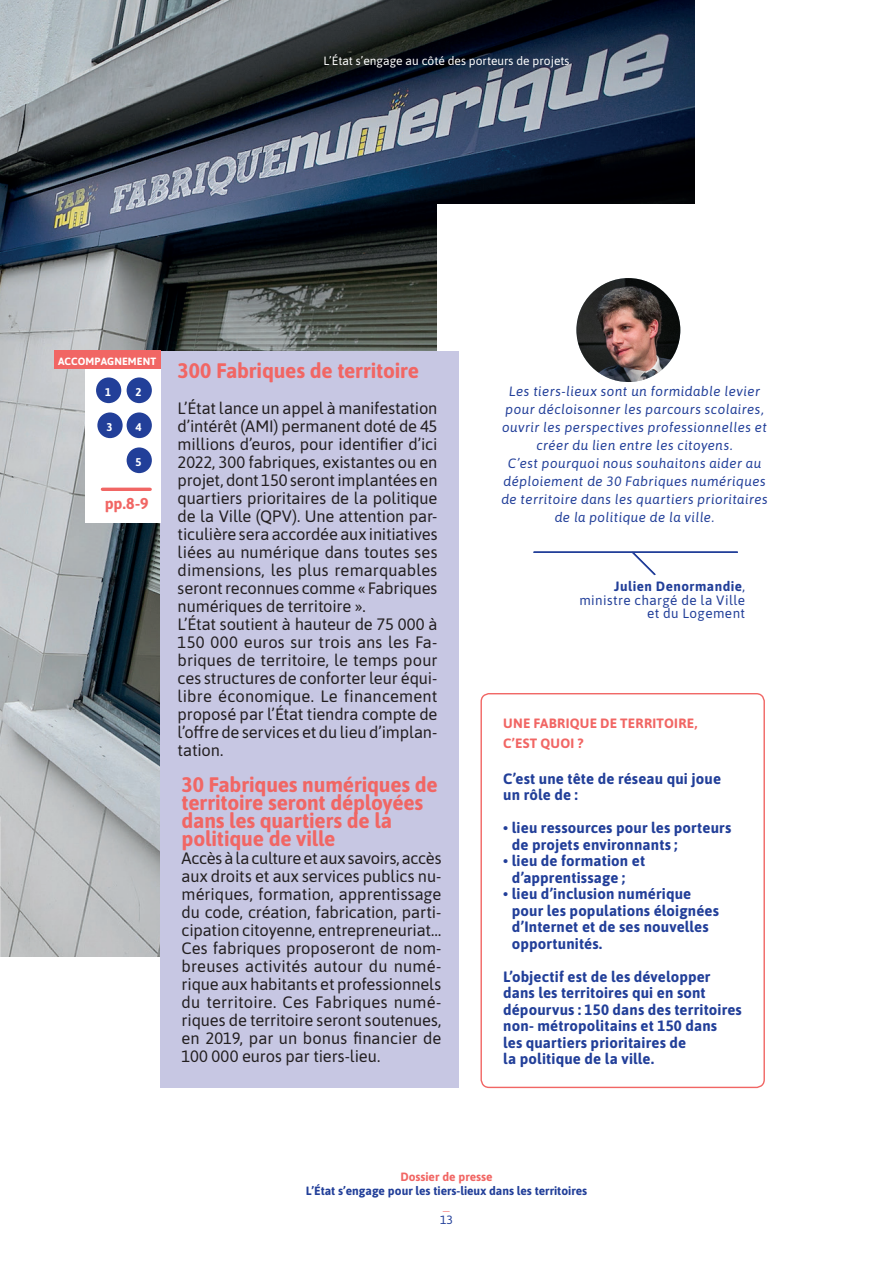
<style>
.page{position:relative;width:893px;height:1263px;background:#fff}
.page>*{position:absolute;margin:0;border:0;box-sizing:border-box;transform-origin:0 0}
.t1{font:700 21px/18px "Asap";letter-spacing:-.01em;color:#f16664}
.t2{font:16.5px/18px "Asap";letter-spacing:-.005em;color:#231f20}
.t3{font:700 15.75px "Asap";color:#f16664}
.t4{font:700 15px/16.5px "Asap";letter-spacing:.01em;color:#223f99}
.t5{font:italic 13.5px/18px "Asap";letter-spacing:.03em;color:#223f99;text-align:center}
.t6{font:13.5px/13.5px "Asap";letter-spacing:.03em;color:#223f99;text-align:right}
.t7{font:700 13.5px/19.5px "Asap";letter-spacing:.02em;color:#f16664}
.t8{font:700 12px "Asap";color:#223f99}
.t9{font:12px "Asap";color:#fff}
.t10{font:700 12px "Asap";color:#f16664}
.t11{font:12px "Asap";color:#223f99}
.t12{font:12px "Asap";color:#f16664}
.t13{font:700 11.25px "Asap";color:#fff}
.t14{font:700 10.5px "Asap";letter-spacing:.01em;color:#fff}
.s1{font-weight:700}
</style>
<div class="page">
<img style="left:0;top:0;width:694px;height:957px">
<div style="left:437px;top:204px;width:317px;height:922px;background:#fff"></div>
<div style="left:160px;top:351px;width:299px;height:462px;background:#c7c7e3"></div>
<div style="left:160px;top:770px;width:299px;height:318px;background:#c7c7e3"></div>
<img style="left:576px;top:278px;width:104px;height:104px;border-radius:52px">
<hr style="left:534px;top:551px;width:203px;height:2px;background:#223f99">
<svg style="left:631px;top:551px;width:26px;height:25px"></svg>
<div style="left:480px;top:693px;width:285px;height:395px;border:1px solid #f16664;border-radius:8px"></div>
<div style="left:85px;top:355px;width:75px;height:167px;background:#fff"></div>
<div style="left:54px;top:351px;width:106px;height:18px;background:#f16664"></div>
<div style="left:96px;top:377px;width:25px;height:26px;background:#223f99;border-radius:50%"></div>
<div style="left:127px;top:377px;width:25px;height:26px;background:#223f99;border-radius:50%"></div>
<div style="left:127px;top:447px;width:25px;height:26px;background:#223f99;border-radius:50%"></div>
<div style="left:97px;top:412px;width:26px;height:26px;background:#223f99;border-radius:50%"></div>
<div style="left:127px;top:412px;width:25px;height:26px;background:#223f99;border-radius:50%"></div>
<hr style="left:102px;top:488px;width:48px;height:3px;background:#f16664">
<p class="t9" style="left:323px;top:52px;width:248px">L’État s’engage au côté des porteurs de projets</p>
<p class="t14" style="left:58px;top:354px;width:99px">ACCOMPAGNEMENT</p>
<p class="t13" style="left:105px;top:384px;width:8px">1</p>
<p class="t13" style="left:136px;top:384px;width:8px">2</p>
<p class="t13" style="left:106px;top:419px;width:8px">3</p>
<p class="t13" style="left:136px;top:419px;width:8px">4</p>
<p class="t13" style="left:136px;top:454px;width:8px">5</p>
<p class="t3" style="left:105px;top:492px;width:45px">pp.8-9</p>
<p class="t1" style="left:178px;top:361px;width:243px">300 Fabriques de territoire</p>
<p class="t2" style="left:178px;top:398px;width:261px">L’État lance un appel à manifestation d’intérêt (AMI) permanent doté de 45 millions d’euros, pour identifier d’ici 2022, 300 fabriques, existantes ou en projet, dont 150 seront implantées en quartiers prioritaires de la politique de la Ville (QPV). Une attention par&shy;ticulière sera accordée aux initiatives liées au numérique dans toutes ses dimensions, les plus remarquables seront reconnues comme « Fabriques numériques de territoire ».<br>L’État soutient à hauteur de 75 000 à 150 000 euros sur trois ans les Fa&shy;briques de territoire, le temps pour ces structures de conforter leur équi&shy;libre économique. Le financement proposé par l’État tiendra compte de l’offre de services et du lieu d’implan&shy;tation.</p>
<p class="t1" style="left:182px;top:775px;width:258px">30 Fabriques numériques de territoire seront déployées dans les quartiers de la politique de ville</p>
<p class="t2" style="left:182px;top:848px;width:261px;text-align:justify">Accès à la culture et aux savoirs, accès aux droits et aux services publics nu&shy;mériques, formation, apprentissage du code, création, fabrication, parti&shy;cipation citoyenne, entrepreneuriat… Ces fabriques proposeront de nom&shy;breuses activités autour du numé&shy;rique aux habitants et professionnels du territoire. Ces Fabriques numé&shy;riques de territoire seront soutenues, en 2019, par un bonus financier de 100 000 euros par tiers-lieu.</p>
<p class="t5" style="left:501px;top:382px;width:268px">Les tiers-lieux sont un formidable levier pour décloisonner les parcours scolaires, ouvrir les perspectives professionnelles et créer du lien entre les citoyens.<br>C’est pourquoi nous souhaitons aider au déploiement de 30 Fabriques numériques de territoire dans les quartiers prioritaires de la politique de la ville.</p>
<p class="t6" style="left:579px;top:579px;width:167px"><span class="s1">Julien Denormandie</span>, ministre chargé de la Ville et du Logement</p>
<p class="t7" style="left:503px;top:713px;width:196px">UNE FABRIQUE DE TERRITOIRE,<br>C’EST QUOI ?</p>
<p class="t4" style="left:503px;top:769px;width:219px">C’est une tête de réseau qui joue un rôle de :</p>
<p class="t4" style="left:512px;top:819px;width:221px;text-indent:-9px">• lieu ressources pour les porteurs de projets environnants ;</p>
<p class="t4" style="left:512px;top:852px;width:135px;text-indent:-9px">• lieu de formation et d’apprentissage ;</p>
<p class="t4" style="left:512px;top:885px;width:209px;text-indent:-9px">• lieu d’inclusion numérique pour les populations éloignées d’Internet et de ses nouvelles opportunités.</p>
<p class="t4" style="left:503px;top:967px;width:240px">L’objectif est de les développer dans les territoires qui en sont dépourvus : 150 dans des territoires non- métropolitains et 150 dans<br>les quartiers prioritaires de<br>la politique de la ville.</p>
<p class="t10" style="left:400px;top:1168px;width:94px">Dossier de presse</p>
<p class="t8" style="left:306px;top:1182px;width:283px">L’État s’engage pour les tiers-lieux dans les territoires</p>
<p class="t12" style="left:443px;top:1197px;width:8px">_</p>
<p class="t11" style="left:440px;top:1211px;width:14px">13</p>
</div>
